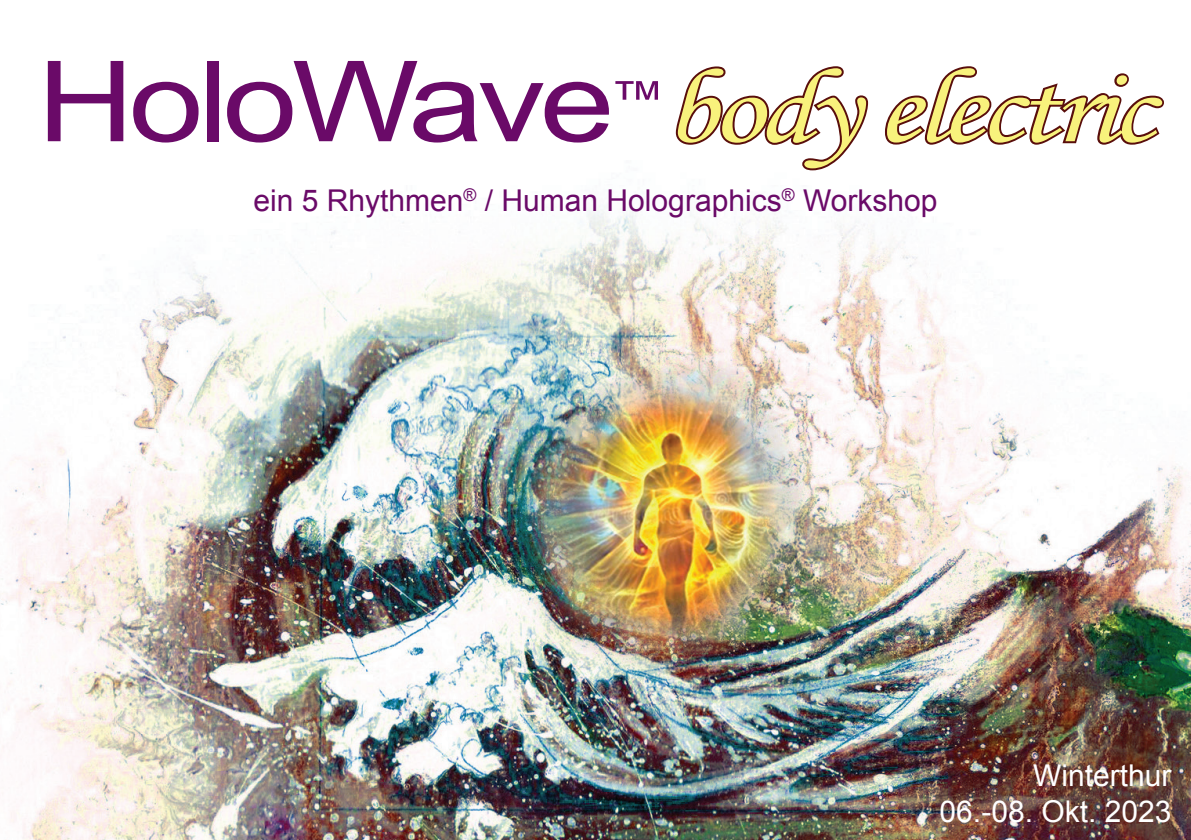
<style>
.page{position:relative;width:1191px;height:840px;background:#fff}
.page>*{position:absolute;margin:0;border:0;box-sizing:border-box;transform-origin:0 0}
.t1{font:106px "Monotype Corsiva";letter-spacing:-.04em;color:#f8f27c;scale:1.2 1}
.t2{font:46.6px "Arial";color:#6a0a68;scale:1.2 1}
.t3{font:30px "Arial";color:#6a0a68}
.t4{font:30px/36px "Arial";color:#fff;text-align:right}
.s1{font-family:"Arial";font-size:112px;color:#6a0a68}
</style>
<div class="page">
<img style="left:0;top:209px;width:1191px;height:630px">
<svg style="left:675px;top:66px;width:194px;height:105px"></svg>
<svg style="left:885px;top:66px;width:279px;height:79px"></svg>
<h1 class="t1" style="left:37px;top:44px;width:932px"><span class="s1">HoloWave</span> body electric</h1>
<h2 class="t2" style="left:609px;top:68px;width:48px">™</h2>
<p class="t3" style="left:253px;top:180px;width:685px">ein 5 Rhythmen<sup>®</sup> / Human Holographics<sup>®</sup> Workshop</p>
<p class="t4" style="left:939px;top:757px;width:233px">Winterthur<br>06.-08. Okt. 2023</p>
</div>
